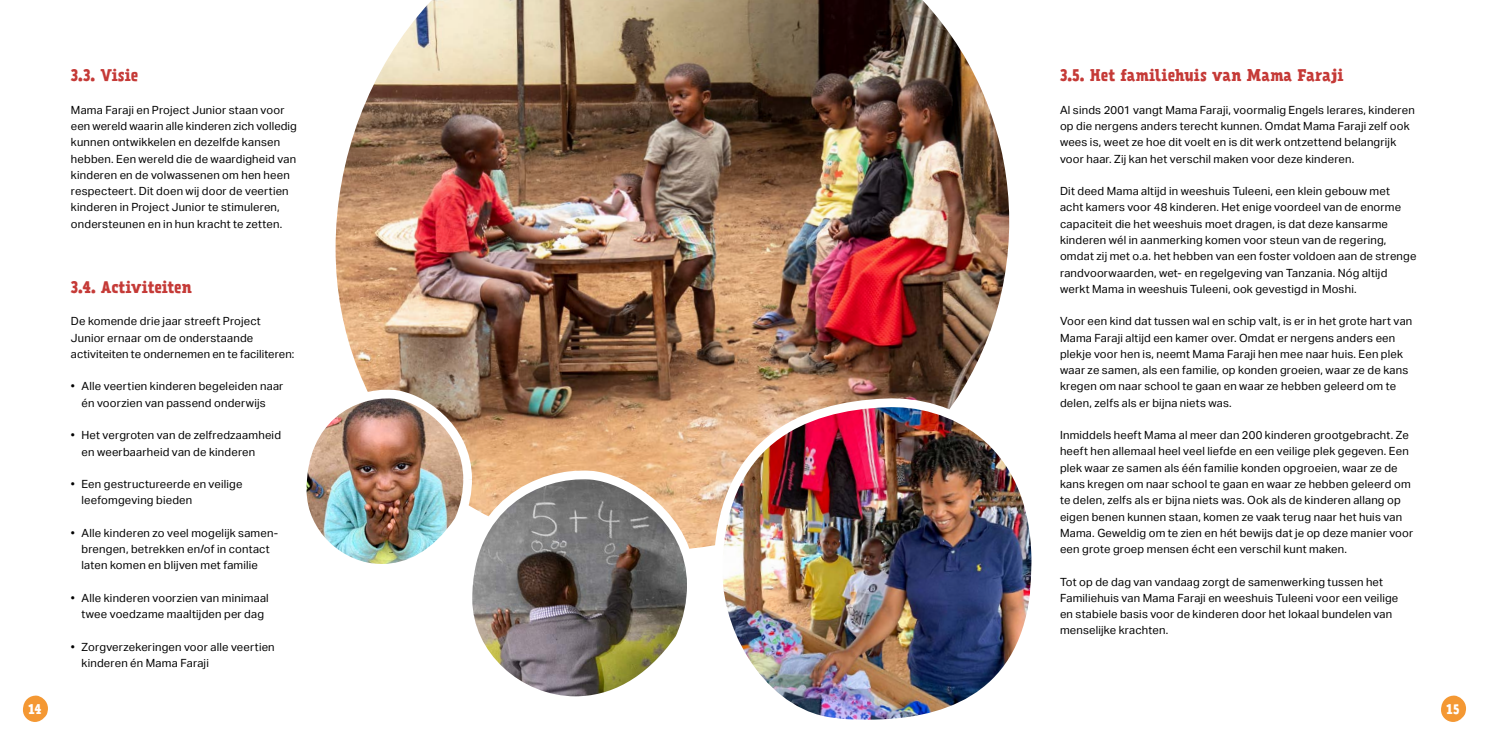
<style>
.page{position:relative;width:1489px;height:745px;background:#fff}
.page>*{position:absolute;margin:0;border:0;box-sizing:border-box;transform-origin:0 0}
.t1{font:700 15px "Prater Serif Pro";color:#c53a37}
.t2{font:700 12.5px "Prater Serif Pro";color:#fff}
.t3{font:11.25px/16.2px "Aktiv Grotesk";letter-spacing:.015em;color:#000}
</style>
<div class="page">
<svg style="left:23px;top:695px;width:25px;height:26px"></svg>
<svg style="left:1441px;top:695px;width:24px;height:26px"></svg>
<img style="left:335px;top:0;width:675px;height:548px">
<img style="left:709px;top:390px;width:323px;height:330px">
<img style="left:306px;top:387px;width:170px;height:177px">
<img style="left:459px;top:469px;width:241px;height:228px">
<h1 class="t1" style="left:71px;top:64px;width:69px">3.3. Visie</h1>
<p class="t3" style="left:71px;top:102px;width:227px">Mama Faraji en Project Junior staan voor een wereld waarin alle kinderen zich volledig kunnen ontwikkelen en dezelfde kansen hebben. Een wereld die de waardigheid van kinderen en de volwassenen om hen heen respecteert. Dit doen wij door de veertien kinderen in Project Junior te stimuleren, ondersteunen en in hun kracht te zetten.</p>
<h1 class="t1" style="left:71px;top:275px;width:122px">3.4. Activiteiten</h1>
<p class="t3" style="left:71px;top:313px;width:225px">De komende drie jaar streeft Project<br>Junior ernaar om de onderstaande activiteiten te ondernemen en te faciliteren:</p>
<p class="t3" style="left:81px;top:378px;width:203px;text-indent:-11px">• Alle veertien kinderen begeleiden naar én voorzien van passend onderwijs</p>
<p class="t3" style="left:81px;top:427px;width:201px;text-indent:-11px">• Het vergroten van de zelfredzaamheid en weerbaarheid van de kinderen</p>
<p class="t3" style="left:81px;top:475px;width:162px;text-indent:-11px">• Een gestructureerde en veilige leefomgeving bieden</p>
<p class="t3" style="left:81px;top:524px;width:198px;text-indent:-11px">• Alle kinderen zo veel mogelijk samen&shy;brengen, betrekken en/of in contact laten komen en blijven met familie</p>
<p class="t3" style="left:71px;top:589px;width:199px;text-align:center">• Alle kinderen voorzien van minimaal twee voedzame maaltijden per dag</p>
<p class="t3" style="left:81px;top:638px;width:195px;text-indent:-11px">• Zorgverzekeringen voor alle veertien kinderen én Mama Faraji</p>
<h1 class="t1" style="left:1059px;top:64px;width:285px">3.5. Het familiehuis van Mama Faraji</h1>
<p class="t3" style="left:1059px;top:102px;width:356px">Al sinds 2001 vangt Mama Faraji, voormalig Engels lerares, kinderen op die nergens anders terecht kunnen. Omdat Mama Faraji zelf ook wees is, weet ze hoe dit voelt en is dit werk ontzettend belangrijk voor haar. Zij kan het verschil maken voor deze kinderen.</p>
<p class="t3" style="left:1059px;top:183px;width:358px">Dit deed Mama altijd in weeshuis Tuleeni, een klein gebouw met<br>acht kamers voor 48 kinderen. Het enige voordeel van de enorme capaciteit die het weeshuis moet dragen, is dat deze kansarme kinderen wél in aanmerking komen voor steun van de regering, omdat zij met o.a. het hebben van een foster voldoen aan de strenge randvoorwaarden, wet- en regelgeving van Tanzania. Nóg altijd werkt Mama in weeshuis Tuleeni, ook gevestigd in Moshi.</p>
<p class="t3" style="left:1059px;top:313px;width:354px">Voor een kind dat tussen wal en schip valt, is er in het grote hart van Mama Faraji altijd een kamer over. Omdat er nergens anders een plekje voor hen is, neemt Mama Faraji hen mee naar huis. Een plek waar ze samen, als een familie, op konden groeien, waar ze de kans kregen om naar school te gaan en waar ze hebben geleerd om te delen, zelfs als er bijna niets was.</p>
<p class="t3" style="left:1059px;top:427px;width:355px">Inmiddels heeft Mama al meer dan 200 kinderen grootgebracht. Ze heeft hen allemaal heel veel liefde en een veilige plek gegeven. Een plek waar ze samen als één familie konden opgroeien, waar ze de kans kregen om naar school te gaan en waar ze hebben geleerd om te delen, zelfs als er bijna niets was. Ook als de kinderen allang op eigen benen kunnen staan, komen ze vaak terug naar het huis van Mama. Geweldig om te zien en hét bewijs dat je op deze manier voor een grote groep mensen écht een verschil kunt maken.</p>
<p class="t3" style="left:1059px;top:573px;width:340px">Tot op de dag van vandaag zorgt de samenwerking tussen het Familiehuis van Mama Faraji en weeshuis Tuleeni voor een veilige en stabiele basis voor de kinderen door het lokaal bundelen van menselijke krachten.</p>
<p class="t2" style="left:28px;top:699px;width:15px">14</p>
<p class="t2" style="left:1445px;top:699px;width:15px">15</p>
</div>
